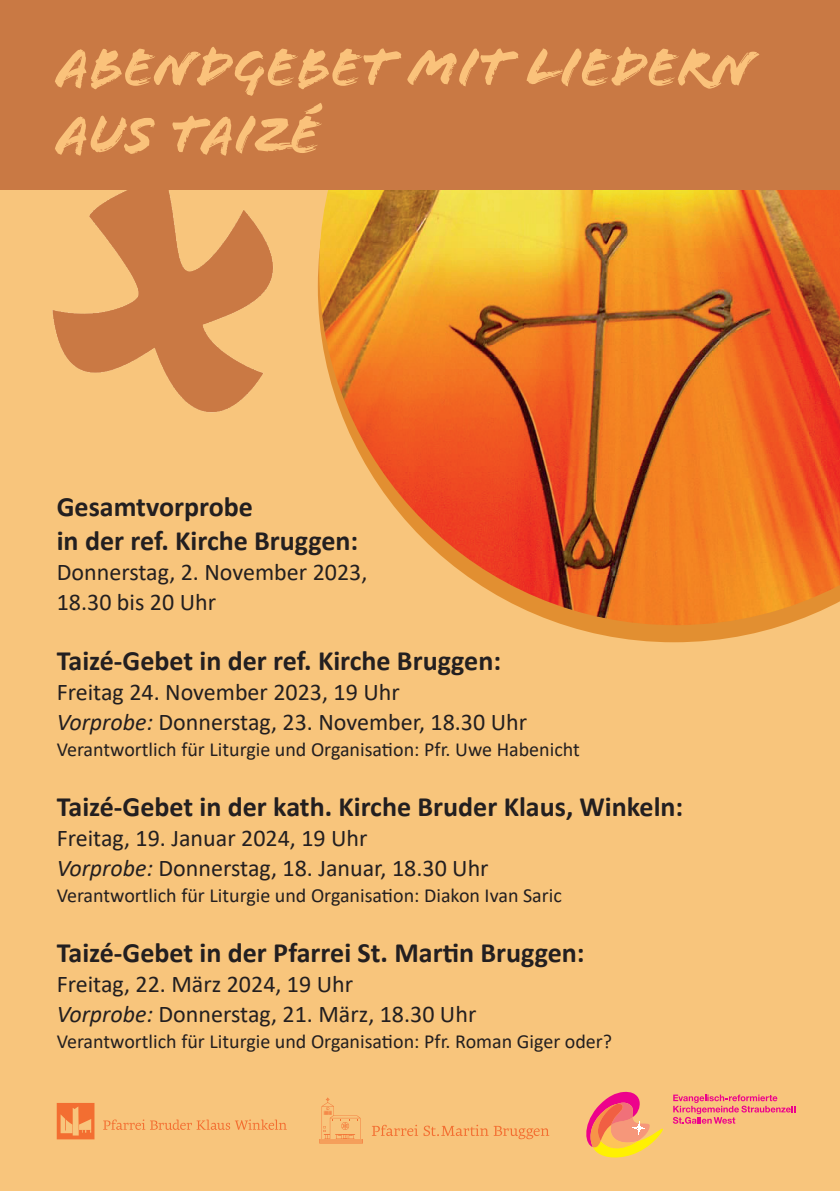
<style>
.page{position:relative;width:840px;height:1191px;background:#fff}
.page>*{position:absolute;margin:0;border:0;box-sizing:border-box;transform-origin:0 0}
.t1{font:56px/67.2px "Flood Std";color:#fac27b}
.t2{font:700 28px/34px "Calibri";color:#231f20}
.t3{font:24px/30px "Calibri";color:#231f20}
.t4{font:20px "Calibri";color:#231f20}
.s1{font-style:italic}
</style>
<div class="page">
<div style="left:0;top:0;width:839px;height:1191px;background:#f8c57c"></div>
<img style="left:319px;top:190px;width:520px;height:435px">
<svg style="left:586px;top:1091px;width:76px;height:67px"></svg>
<svg style="left:672px;top:1094px;width:123px;height:29px"></svg>
<svg style="left:103px;top:1119px;width:183px;height:10px"></svg>
<svg style="left:57px;top:1103px;width:37px;height:36px"></svg>
<svg style="left:372px;top:1124px;width:177px;height:15px"></svg>
<svg style="left:319px;top:1097px;width:44px;height:46px"></svg>
<img style="left:52px;top:190px;width:222px;height:223px">
<div style="left:0;top:0;width:839px;height:190px;background:#c97944"></div>
<h1 class="t1" style="left:57px;top:34px;width:698px">ABENDGEBET MIT LIEDERN<br>AUS TAIZÉ</h1>
<p class="t2" style="left:57px;top:489px;width:303px">Gesamtvorprobe<br>in der ref. Kirche Bruggen:</p>
<p class="t3" style="left:57px;top:556px;width:312px">Donnerstag, 2. November 2023,<br>18.30 bis 20 Uhr</p>
<p class="t2" style="left:57px;top:643px;width:445px">Taizé-Gebet in der ref. Kirche Bruggen:</p>
<p class="t3" style="left:57px;top:676px;width:471px">Freitag 24. November 2023, 19 Uhr<br><span class="s1">Vorprobe:</span> Donnerstag, 23. November, 18.30 Uhr</p>
<p class="t4" style="left:57px;top:735px;width:524px">Verantwortlich für Liturgie und Organisation: Pfr. Uwe Habenicht</p>
<p class="t2" style="left:57px;top:789px;width:627px">Taizé-Gebet in der kath. Kirche Bruder Klaus, Winkeln:</p>
<p class="t3" style="left:57px;top:822px;width:433px">Freitag, 19. Januar 2024, 19 Uhr<br><span class="s1">Vorprobe:</span> Donnerstag, 18. Januar, 18.30 Uhr</p>
<p class="t4" style="left:57px;top:881px;width:506px">Verantwortlich für Liturgie und Organisation: Diakon Ivan Saric</p>
<p class="t2" style="left:57px;top:935px;width:529px">Taizé-Gebet in der Pfarrei St. Martin Bruggen:</p>
<p class="t3" style="left:57px;top:968px;width:421px">Freitag, 22. März 2024, 19 Uhr<br><span class="s1">Vorprobe:</span> Donnerstag, 21. März, 18.30 Uhr</p>
<p class="t4" style="left:57px;top:1027px;width:556px">Verantwortlich für Liturgie und Organisation: Pfr. Roman Giger oder?</p>
</div>
